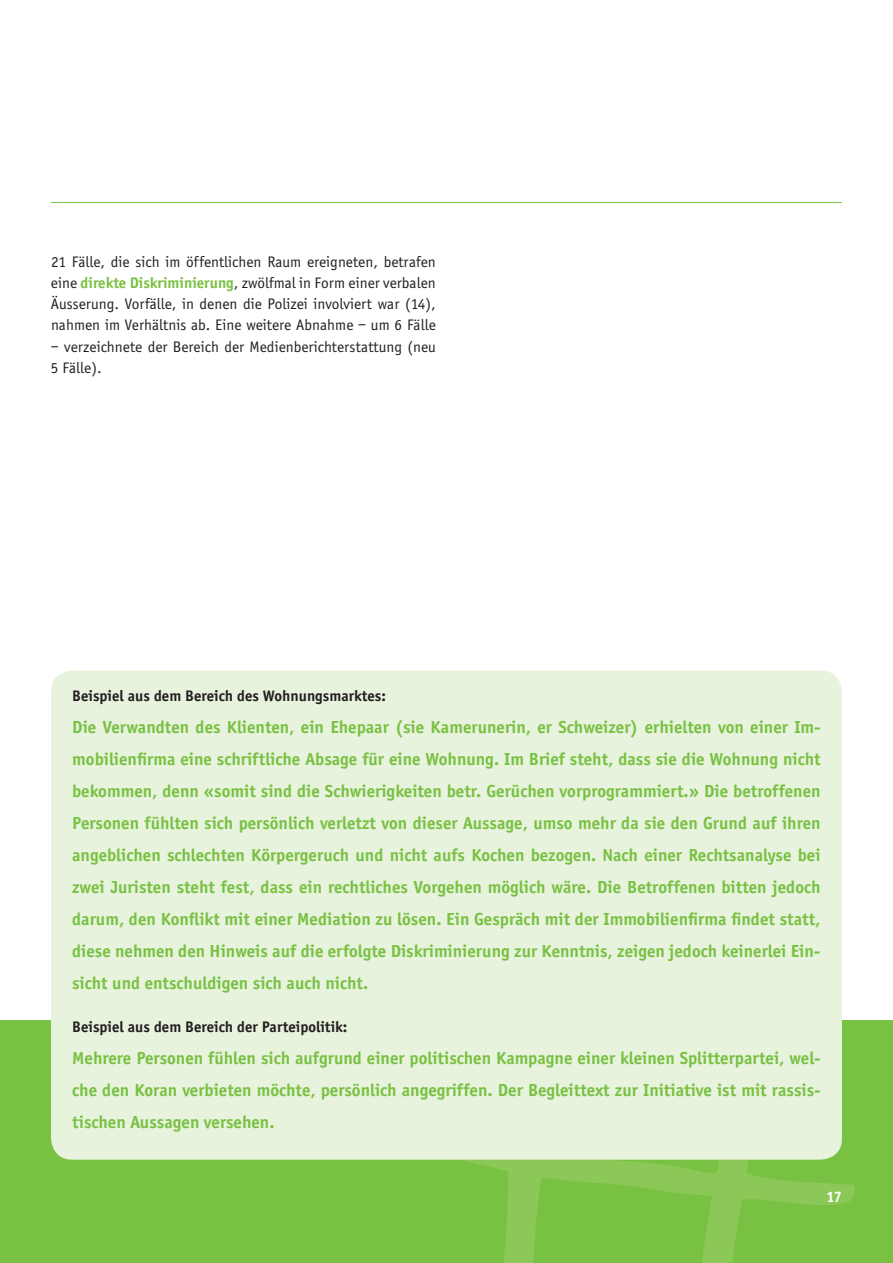
<style>
.page{position:relative;width:893px;height:1263px;background:#fff}
.page>*{position:absolute;margin:0;border:0;box-sizing:border-box;transform-origin:0 0}
.t1{font:700 18px/32px "Officina Sans";color:#79c142;text-align:justify}
.t2{font:15.75px/21.3px "Officina Sans";color:#231f20;text-align:justify}
.t3{font:700 15.75px "Officina Sans";color:#231f20}
.t4{font:700 15.75px "Officina Sans";color:#fff}
.s1{font-weight:700;color:#79c142}
</style>
<div class="page">
<div style="left:0;top:1020px;width:892px;height:243px;background:#79c142"></div>
<svg style="left:51px;top:1143px;width:804px;height:120px"></svg>
<hr style="left:51px;top:202px;width:791px;height:1px;background:#79c142">
<div style="left:51px;top:671px;width:791px;height:489px;background:#e8f3de;border-radius:21px"></div>
<p class="t2" style="left:51px;top:251px;width:386px">21 Fälle, die sich im öffentlichen Raum ereigneten, betrafen eine <span class="s1">direkte Diskriminierung</span>, zwölfmal in Form einer verbalen Äusserung. Vorfälle, in denen die Polizei involviert war (14), nahmen im Verhältnis ab. Eine weitere Abnahme – um 6 Fälle</p>
<p class="t2" style="left:51px;top:336px;width:386px">– verzeichnete der Bereich der Medienberichterstattung (neu<br>5 Fälle).</p>
<p class="t3" style="left:72px;top:687px;width:315px">Beispiel aus dem Bereich des Wohnungsmarktes:</p>
<p class="t1" style="left:72px;top:711px;width:750px">Die Verwandten des Klienten, ein Ehepaar (sie Kamerunerin, er Schweizer) erhielten von einer Im&shy;mobilienfirma eine schriftliche Absage für eine Wohnung. Im Brief steht, dass sie die Wohnung nicht bekommen, denn «somit sind die Schwierigkeiten betr. Gerüchen vorprogrammiert.» Die betroffenen Personen fühlten sich persönlich verletzt von dieser Aussage, umso mehr da sie den Grund auf ihren angeblichen schlechten Körpergeruch und nicht aufs Kochen bezogen. Nach einer Rechtsanalyse bei zwei Juristen steht fest, dass ein rechtliches Vorgehen möglich wäre. Die Betroffenen bitten jedoch darum, den Konflikt mit einer Mediation zu lösen. Ein Gespräch mit der Immobilienfirma findet statt, diese nehmen den Hinweis auf die erfolgte Diskriminierung zur Kenntnis, zeigen jedoch keinerlei Ein&shy;sicht und entschuldigen sich auch nicht.</p>
<p class="t3" style="left:72px;top:1017px;width:277px">Beispiel aus dem Bereich der Parteipolitik:</p>
<p class="t1" style="left:72px;top:1042px;width:750px">Mehrere Personen fühlen sich aufgrund einer politischen Kampagne einer kleinen Splitterpartei, wel&shy;che den Koran verbieten möchte, persönlich angegriffen. Der Begleittext zur Initiative ist mit rassis&shy;tischen Aussagen versehen.</p>
<p class="t4" style="left:826px;top:1187px;width:17px">17</p>
</div>
